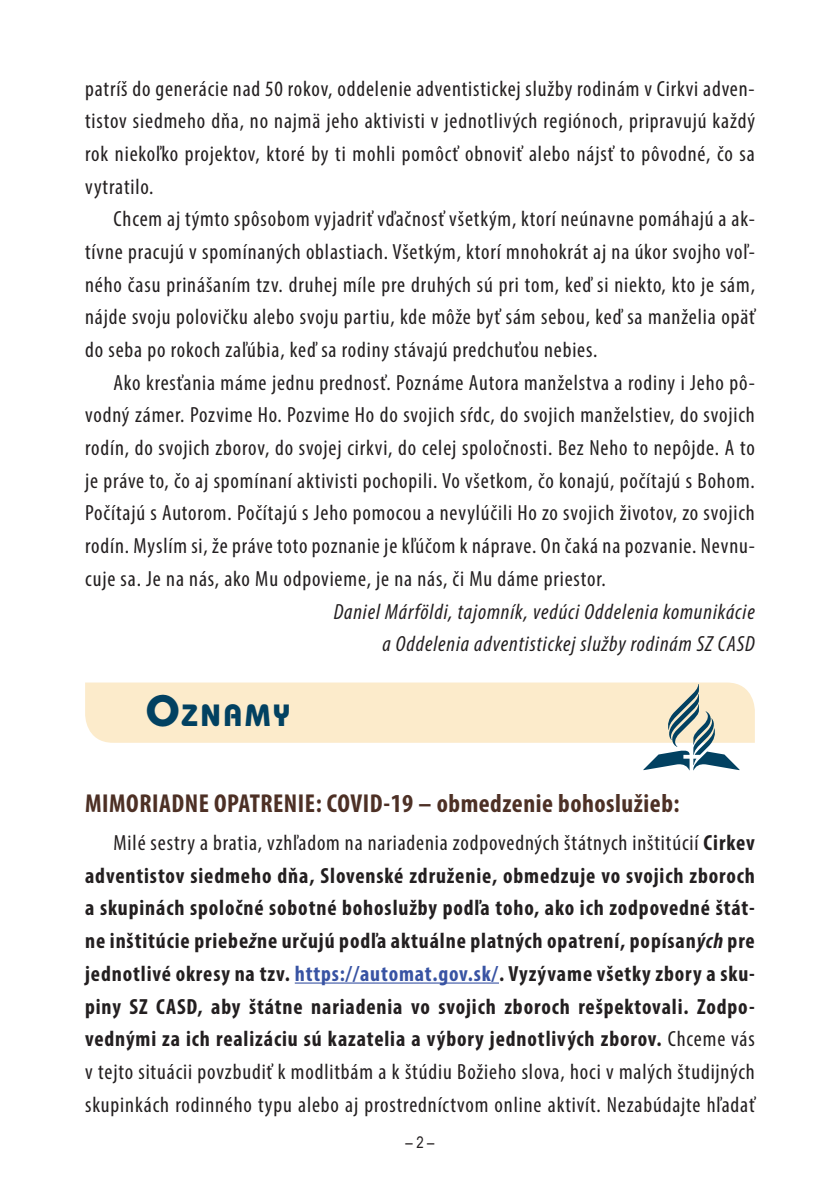
<style>
.page{position:relative;width:840px;height:1191px;background:#fff}
.page>*{position:absolute;margin:0;border:0;box-sizing:border-box;transform-origin:0 0}
.t1{font:700 32.2px "Bauhaus Itc TEE";color:#024161}
.t2{font:700 condensed 26px "Myriad Pro";letter-spacing:.02em;color:#4d3025}
.t3{font:condensed 22px/32.6px "Myriad Pro";letter-spacing:.04em;color:#231f20;text-align:justify}
.t4{font:700 condensed 22px/32.6px "Myriad Pro";letter-spacing:.04em;color:#231f20;text-align:justify}
.t5{font:italic condensed 22px/32.6px "Myriad Pro";letter-spacing:.04em;color:#231f20;text-align:right}
.t6{font:16px "Arial Narrow";color:#231f20}
.s1{font-size:46px}
.s2{font-weight:400}
.s3{font-style:italic}
.s4{color:#3853a3}
</style>
<div class="page">
<hr style="left:294px;top:982px;width:204px;height:1px;background:#3853a3">
<div style="left:85px;top:682px;width:669px;height:61px;background:#fcebcb"></div>
<svg style="left:643px;top:684px;width:96px;height:86px"></svg>
<p class="t3" style="left:85px;top:72px;width:671px">patríš do generácie nad 50 rokov, oddelenie adventistickej služby rodinám v Cirkvi adven&shy;tistov siedmeho dňa, no najmä jeho aktivisti v jednotlivých regiónoch, pripravujú každý rok niekoľko projektov, ktoré by ti mohli pomôcť obnoviť alebo nájsť to pôvodné, čo sa vytratilo.</p>
<p class="t3" style="left:85px;top:202px;width:671px;text-indent:28px">Chcem aj týmto spôsobom vyjadriť vďačnosť všetkým, ktorí neúnavne pomáhajú a ak&shy;tívne pracujú v spomínaných oblastiach. Všetkým, ktorí mnohokrát aj na úkor svojho voľ&shy;ného času prinášaním tzv. druhej míle pre druhých sú pri tom, keď si niekto, kto je sám, nájde svoju polovičku alebo svoju partiu, kde môže byť sám sebou, keď sa manželia opäť do seba po rokoch zaľúbia, keď sa rodiny stávajú predchuťou nebies.</p>
<p class="t3" style="left:85px;top:366px;width:671px;text-indent:28px">Ako kresťania máme jednu prednosť. Poznáme Autora manželstva a rodiny i Jeho pô&shy;vodný zámer. Pozvime Ho. Pozvime Ho do svojich sŕdc, do svojich manželstiev, do svojich rodín, do svojich zborov, do svojej cirkvi, do celej spoločnosti. Bez Neho to nepôjde. A to je práve to, čo aj spomínaní aktivisti pochopili. Vo všetkom, čo konajú, počítajú s Bohom.<br>Počítajú s Autorom. Počítajú s Jeho pomocou a nevylúčili Ho zo svojich životov, zo svojich rodín. Myslím si, že práve toto poznanie je kľúčom k náprave. On čaká na pozvanie. Nevnu&shy;cuje sa. Je na nás, ako Mu odpovieme, je na nás, či Mu dáme priestor.</p>
<p class="t5" style="left:333px;top:594px;width:422px">Daniel Márföldi, tajomník, vedúci Oddelenia komunikácie a Oddelenia adventistickej služby rodinám SZ CASD</p>
<h1 class="t1" style="left:146px;top:695px;width:146px"><span class="s1">O</span>ZNAMY</h1>
<p class="t2" style="left:85px;top:787px;width:595px">MIMORIADNE OPATRENIE: COVID-19 – obmedzenie bohoslužieb:</p>
<p class="t4" style="left:85px;top:826px;width:671px;text-indent:28px"><span class="s2">Milé sestry a bratia, vzhľadom na nariadenia zodpovedných štátnych inštitúcií</span> Cirkev adventistov siedmeho dňa, Slovenské združenie, obmedzuje vo svojich zboroch a skupinách spoločné sobotné bohoslužby podľa toho, ako ich zodpovedné štát&shy;ne inštitúcie priebe<span class="s3">ž</span>ne určujú podľa aktuálne platných opatrení, popísan<span class="s3">ých</span> pre jednotlivé okresy na tzv. <span class="s4">https://automat.gov.sk/</span>. Vyzývame všetky zbory a sku&shy;piny SZ CASD, aby štátne nariadenia vo svojich zboroch rešpektovali. Zodpo&shy;vednými za ich realizáciu sú kazatelia a výbory jednotlivých zborov. <span class="s2">Chceme vás v tejto situácii povzbudiť k modlitbám a k štúdiu Božieho slova, hoci v malých študijných skupinkách rodinného typu alebo aj prostredníctvom online aktivít. Nezabúdajte hľadať</span></p>
<p class="t6" style="left:405px;top:1130px;width:31px">– 2 –</p>
</div>
